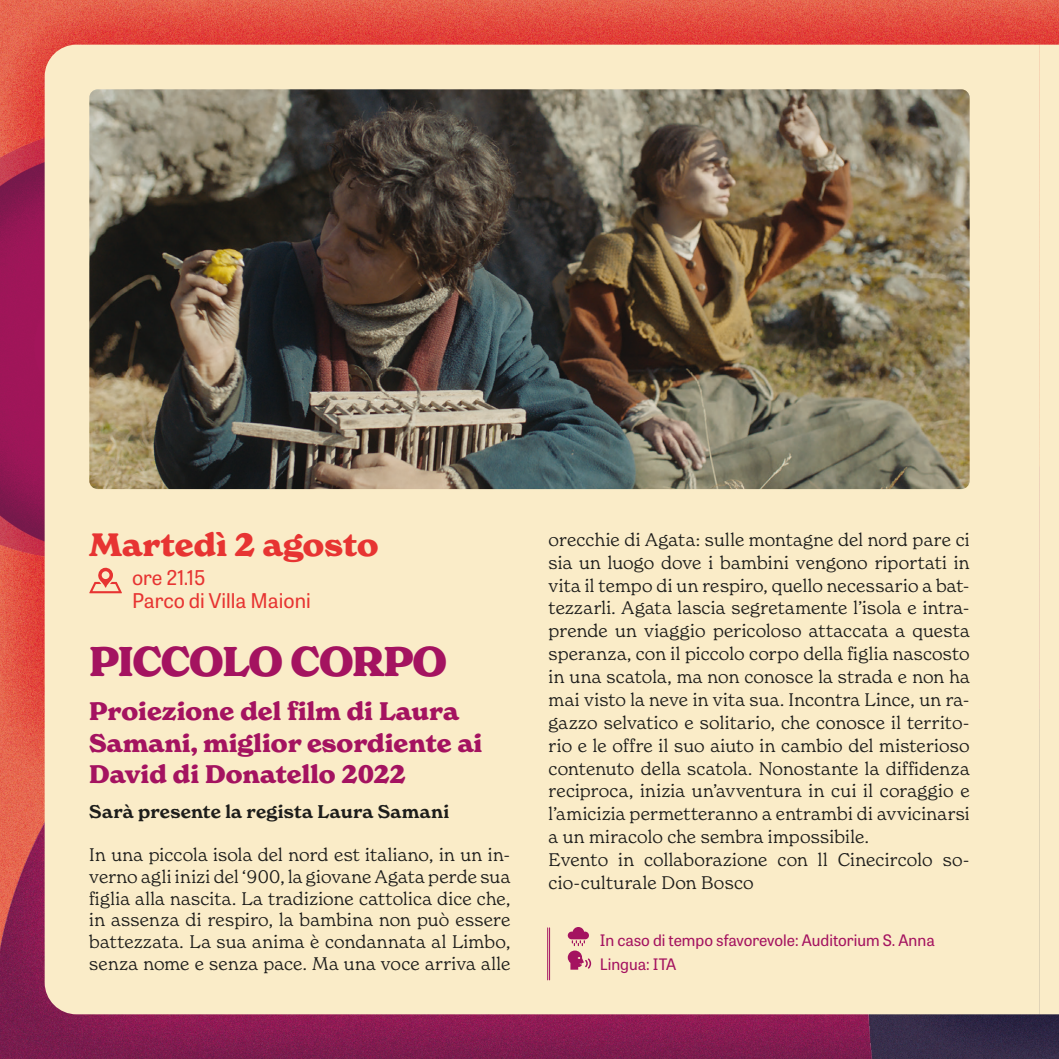
<style>
.page{position:relative;width:1059px;height:1059px;background:#fff}
.page>*{position:absolute;margin:0;border:0;box-sizing:border-box;transform-origin:0 0}
.titolo_evento{font:700 40.5px "New Spirit";letter-spacing:-.03em;color:#a41360}
.data_evento{font:700 31.5px "New Spirit";color:#e73432}
.sottotitolo_evento{font:700 24.75px/31.5px "New Spirit";color:#a41360}
.luogo_e_ora{font:20.25px/22.5px "Tablet Gothic";color:#e73432}
.descrizione{font:300 18px/22.9px "New Spirit";letter-spacing:.015em;color:#1d1d1b;text-align:justify}
.descrizione-2{font:600 18px "New Spirit";letter-spacing:.015em;color:#1d1d1b}
.info_evento{font:15.75px "Tablet Gothic";color:#a41360}
</style>
<div class="page">
<img style="left:0;top:953px;width:868px;height:106px">
<img style="left:0;top:0;width:1059px;height:953px">
<img style="left:868px;top:1014px;width:191px;height:45px">
<img style="left:0;top:128px;width:45px;height:430px">
<div style="left:45px;top:45px;width:995px;height:969px;background:#faecc8"></div>
<div style="left:1040px;top:45px;width:19px;height:969px;background:#faecc8"></div>
<svg style="left:89px;top:567px;width:33px;height:26px"></svg>
<hr style="left:547px;top:928px;width:1px;height:52px;background:#a41360">
<hr style="left:549px;top:928px;width:1px;height:52px;background:#a41360">
<svg style="left:568px;top:927px;width:23px;height:42px"></svg>
<img style="left:89px;top:89px;width:880px;height:400px">
<p class="data_evento" style="left:89px;top:525px;width:291px">Martedì 2 agosto</p>
<p class="luogo_e_ora" style="left:132px;top:566px;width:180px">ore 21.15<br>Parco di Villa Maioni</p>
<p class="titolo_evento" style="left:89px;top:636px;width:359px">PICCOLO CORPO</p>
<p class="sottotitolo_evento" style="left:89px;top:696px;width:395px">Proiezione del film di Laura<br>Samani, miglior esordiente ai<br>David di Donatello 2022</p>
<p class="descrizione-2" style="left:89px;top:800px;width:362px">Sarà presente la regista Laura Samani</p>
<p class="descrizione" style="left:89px;top:844px;width:423px;line-height:21.6px">In una piccola isola del nord est italiano, in un in&shy;verno agli inizi del ‘900, la giovane Agata perde sua figlia alla nascita. La tradizione cattolica dice che, in assenza di respiro, la bambina non può essere battezzata. La sua anima è condannata al Limbo, senza nome e senza pace. Ma una voce arriva alle</p>
<p class="descrizione" style="left:549px;top:528px;width:422px">orecchie di Agata: sulle montagne del nord pare ci sia un luogo dove i bambini vengono riportati in vita il tempo di un respiro, quello necessario a bat&shy;tezzarli. Agata lascia segretamente l’isola e intra&shy;prende un viaggio pericoloso attaccata a questa speranza, con il piccolo corpo della figlia nascosto in una scatola, ma non conosce la strada e non ha mai visto la neve in vita sua. Incontra Lince, un ra&shy;gazzo selvatico e solitario, che conosce il territo&shy;rio e le offre il suo aiuto in cambio del misterioso contenuto della scatola. Nonostante la diffidenza reciproca, inizia un’avventura in cui il coraggio e l’amicizia permetteranno a entrambi di avvicinarsi a un miracolo che sembra impossibile.</p>
<p class="descrizione" style="left:549px;top:848px;width:422px">Evento in collaborazione con ll Cinecircolo so&shy;cio-culturale Don Bosco</p>
<p class="info_evento" style="left:600px;top:929px;width:337px">In caso di tempo sfavorevole: Auditorium S. Anna</p>
<p class="info_evento" style="left:600px;top:953px;width:78px">Lingua: ITA</p>
</div>
